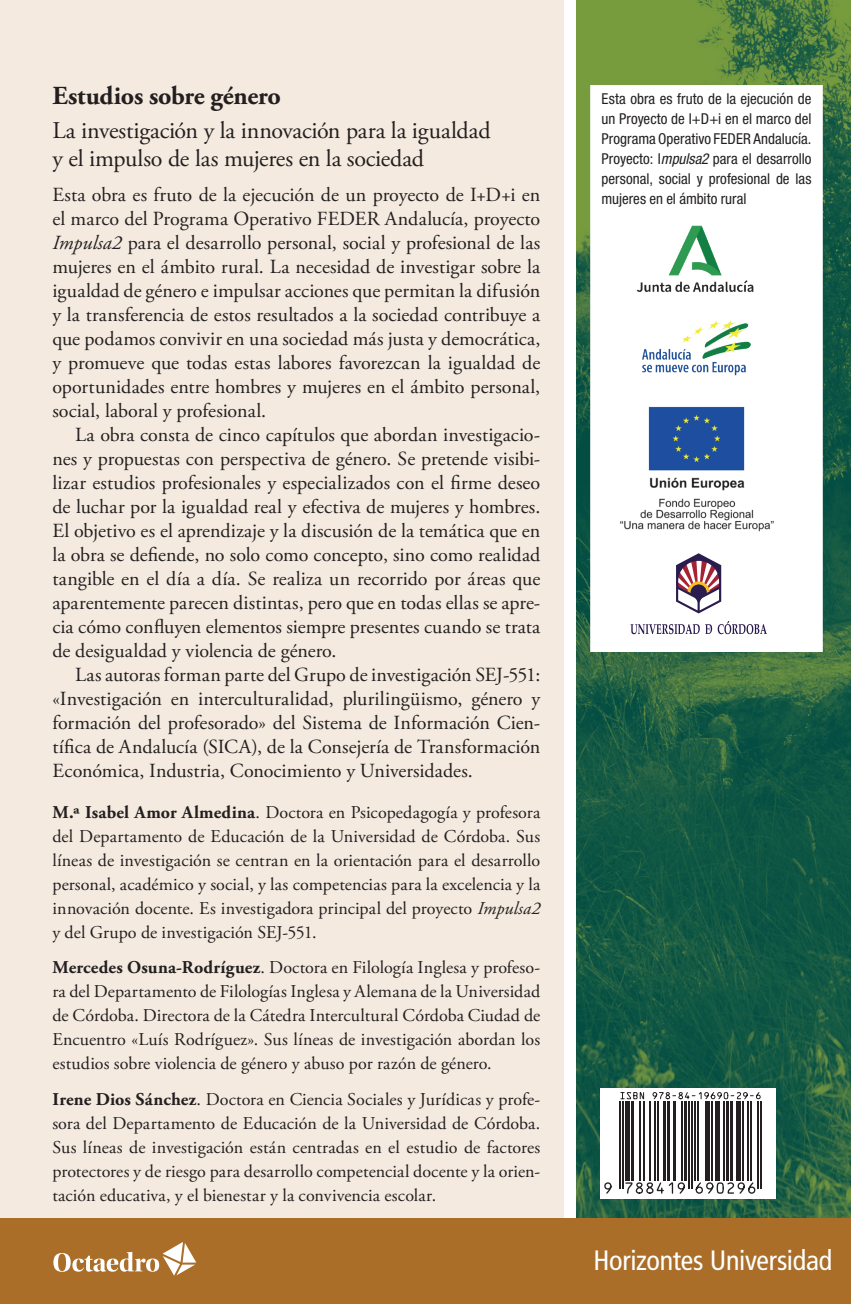
<style>
.page{position:relative;width:851px;height:1304px;background:#fff}
.page>*{position:absolute;margin:0;border:0;box-sizing:border-box;transform-origin:0 0}
.t1{font:condensed 28px "Frutiger LT Std";letter-spacing:-.01em;color:#fff}
.t2{font:700 26px "Adobe Garamond Pro";letter-spacing:-.01em;color:#231f20}
.t3{font:24px/28px "Adobe Garamond Pro";letter-spacing:-.01em;color:#231f20}
.t4{font:20px "Adobe Garamond Pro";color:#231f20}
.t5{font:18px/24px "Adobe Garamond Pro";color:#231f20;text-align:justify}
.t6{font:condensed 15px/20px "Helvetica Neue LT Std";color:#231f20;text-align:justify}
.s1{font-style:italic}
.s2{font-weight:700}
</style>
<div class="page">
<img style="left:576px;top:0;width:274px;height:1219px">
<div style="left:0;top:0;width:570px;height:1304px;background:#f4eadf"></div>
<div style="left:564px;top:0;width:12px;height:1219px;background:#fff"></div>
<div style="left:0;top:1219px;width:850px;height:85px;background:#aa6e29"></div>
<svg style="left:53px;top:1242px;width:143px;height:34px"></svg>
<div style="left:599px;top:1088px;width:176px;height:111px;background:#fff"></div>
<svg style="left:640px;top:1095px;width:122px;height:97px"></svg>
<hr style="left:619px;top:1101px;width:2px;height:87px;background:#231f20">
<hr style="left:622px;top:1101px;width:2px;height:87px;background:#231f20">
<div style="left:625px;top:1101px;width:5px;height:80px;background:#231f20"></div>
<hr style="left:631px;top:1101px;width:3px;height:80px;background:#231f20">
<hr style="left:638px;top:1101px;width:2px;height:80px;background:#231f20">
<hr style="left:643px;top:1101px;width:1px;height:80px;background:#231f20">
<hr style="left:649px;top:1101px;width:1px;height:80px;background:#231f20">
<hr style="left:653px;top:1101px;width:2px;height:80px;background:#231f20">
<hr style="left:656px;top:1101px;width:2px;height:80px;background:#231f20">
<hr style="left:662px;top:1101px;width:3px;height:80px;background:#231f20">
<hr style="left:667px;top:1101px;width:3px;height:80px;background:#231f20">
<hr style="left:673px;top:1101px;width:3px;height:80px;background:#231f20">
<hr style="left:680px;top:1101px;width:2px;height:80px;background:#231f20">
<hr style="left:683px;top:1101px;width:3px;height:80px;background:#231f20">
<hr style="left:688px;top:1101px;width:1px;height:87px;background:#231f20">
<hr style="left:691px;top:1101px;width:1px;height:87px;background:#231f20">
<hr style="left:694px;top:1101px;width:1px;height:80px;background:#231f20">
<hr style="left:697px;top:1101px;width:1px;height:80px;background:#231f20">
<div style="left:704px;top:1101px;width:5px;height:80px;background:#231f20"></div>
<hr style="left:710px;top:1101px;width:2px;height:80px;background:#231f20">
<hr style="left:715px;top:1101px;width:4px;height:80px;background:#231f20">
<hr style="left:722px;top:1101px;width:2px;height:80px;background:#231f20">
<hr style="left:725px;top:1101px;width:3px;height:80px;background:#231f20">
<hr style="left:730px;top:1101px;width:3px;height:80px;background:#231f20">
<hr style="left:736px;top:1101px;width:4px;height:80px;background:#231f20">
<hr style="left:742px;top:1101px;width:1px;height:80px;background:#231f20">
<hr style="left:746px;top:1101px;width:2px;height:80px;background:#231f20">
<hr style="left:749px;top:1101px;width:2px;height:80px;background:#231f20">
<hr style="left:757px;top:1101px;width:1px;height:87px;background:#231f20">
<hr style="left:760px;top:1101px;width:1px;height:87px;background:#231f20">
<svg style="left:604px;top:1181px;width:151px;height:13px"></svg>
<svg style="left:620px;top:1092px;width:140px;height:8px"></svg>
<div style="left:591px;top:86px;width:230px;height:565px;background:#fff"></div>
<div style="left:590px;top:85px;width:232px;height:567px;border:2px solid #fff"></div>
<img style="left:636px;top:225px;width:118px;height:67px">
<img style="left:642px;top:320px;width:109px;height:56px">
<img style="left:620px;top:477px;width:154px;height:55px">
<img style="left:648px;top:406px;width:96px;height:64px">
<svg style="left:630px;top:624px;width:69px;height:10px"></svg>
<svg style="left:676px;top:553px;width:45px;height:60px"></svg>
<svg style="left:705px;top:621px;width:61px;height:13px"></svg>
<p class="t2" style="left:52px;top:81px;width:230px">Estudios sobre género</p>
<p class="t3" style="left:52px;top:117px;width:439px">La investigación y la innovación para la igualdad y el impulso de las mujeres en la sociedad</p>
<p class="t4" style="left:52px;top:183px;width:489px">Esta obra es fruto de la ejecución de un proyecto de I+D+i en</p>
<p class="t4" style="left:52px;top:207px;width:489px">el marco del Programa Operativo FEDER Andalucía, proyecto</p>
<p class="t4" style="left:52px;top:231px;width:489px"><span class="s1">Impulsa2</span> para el desarrollo personal, social y profesional de las</p>
<p class="t4" style="left:52px;top:255px;width:489px">mujeres en el ámbito rural. La necesidad de investigar sobre la</p>
<p class="t4" style="left:52px;top:279px;width:489px">igualdad de género e impulsar acciones que permitan la difusión</p>
<p class="t4" style="left:52px;top:303px;width:489px">y la transferencia de estos resultados a la sociedad contribuye a</p>
<p class="t4" style="left:52px;top:327px;width:489px">que podamos convivir en una sociedad más justa y democrática,</p>
<p class="t4" style="left:52px;top:351px;width:489px">y promueve que todas estas labores favorezcan la igualdad de</p>
<p class="t4" style="left:52px;top:375px;width:489px">oportunidades entre hombres y mujeres en el ámbito personal,</p>
<p class="t4" style="left:52px;top:399px;width:215px">social, laboral y profesional.</p>
<p class="t4" style="left:75px;top:423px;width:466px">La obra consta de cinco capítulos que abordan investigacio-</p>
<p class="t4" style="left:52px;top:447px;width:489px">nes y propuestas con perspectiva de género. Se pretende visibi-</p>
<p class="t4" style="left:52px;top:471px;width:489px">lizar estudios profesionales y especializados con el firme deseo</p>
<p class="t4" style="left:52px;top:495px;width:489px">de luchar por la igualdad real y efectiva de mujeres y hombres.</p>
<p class="t4" style="left:52px;top:519px;width:489px">El objetivo es el aprendizaje y la discusión de la temática que en</p>
<p class="t4" style="left:52px;top:543px;width:489px">la obra se defiende, no solo como concepto, sino como realidad</p>
<p class="t4" style="left:52px;top:567px;width:489px">tangible en el día a día. Se realiza un recorrido por áreas que</p>
<p class="t4" style="left:52px;top:591px;width:489px">aparentemente parecen distintas, pero que en todas ellas se apre-</p>
<p class="t4" style="left:52px;top:615px;width:489px">cia cómo confluyen elementos siempre presentes cuando se trata</p>
<p class="t4" style="left:52px;top:639px;width:285px">de desigualdad y violencia de género.</p>
<p class="t4" style="left:75px;top:663px;width:466px">Las autoras forman parte del Grupo de investigación SEJ-551:</p>
<p class="t4" style="left:52px;top:687px;width:489px">«Investigación en interculturalidad, plurilingüismo, género y</p>
<p class="t4" style="left:52px;top:711px;width:489px">formación del profesorado» del Sistema de Información Cien-</p>
<p class="t4" style="left:52px;top:735px;width:489px">tífica de Andalucía (SICA), de la Consejería de Transformación</p>
<p class="t4" style="left:52px;top:759px;width:422px">Económica, Industria, Conocimiento y Universidades.</p>
<p class="t5" style="left:52px;top:801px;width:489px"><span class="s2">M.ª Isabel Amor Almedina</span>. Doctora en Psicopedagogía y profesora del Departamento de Educación de la Universidad de Córdoba. Sus líneas de investigación se centran en la orientación para el desarrollo personal, académico y social, y las competencias para la excelencia y la innovación docente. Es investigadora principal del proyecto <span class="s1">Impulsa2 </span>y del Grupo de investigación SEJ-551.</p>
<p class="t5" style="left:52px;top:956px;width:489px"><span class="s2">Mercedes Osuna-Rodríguez</span>. Doctora en Filología Inglesa y profeso&shy;ra del Departamento de Filologías Inglesa y Alemana de la Universidad de Córdoba. Directora de la Cátedra Intercultural Córdoba Ciudad de Encuentro «Luís Rodríguez». Sus líneas de investigación abordan los estudios sobre violencia de género y abuso por razón de género.</p>
<p class="t5" style="left:52px;top:1087px;width:489px"><span class="s2">Irene Dios Sánchez</span>. Doctora en Ciencia Sociales y Jurídicas y profe&shy;sora del Departamento de Educación de la Universidad de Córdoba.<br>Sus líneas de investigación están centradas en el estudio de factores protectores y de riesgo para desarrollo competencial docente y la orien&shy;tación educativa, y el bienestar y la convivencia escolar.</p>
<p class="t6" style="left:601px;top:88px;width:211px">Esta obra es fruto de la ejecución de un Proyecto de I+D+i en el marco del Programa Operativo FEDER Andalucía.<br>Proyecto: I<span class="s1">mpulsa2</span> para el desarrollo personal, social y profesional de las mujeres en el ámbito rural</p>
<p class="t1" style="left:593px;top:1244px;width:240px">Horizontes Universidad</p>
</div>
